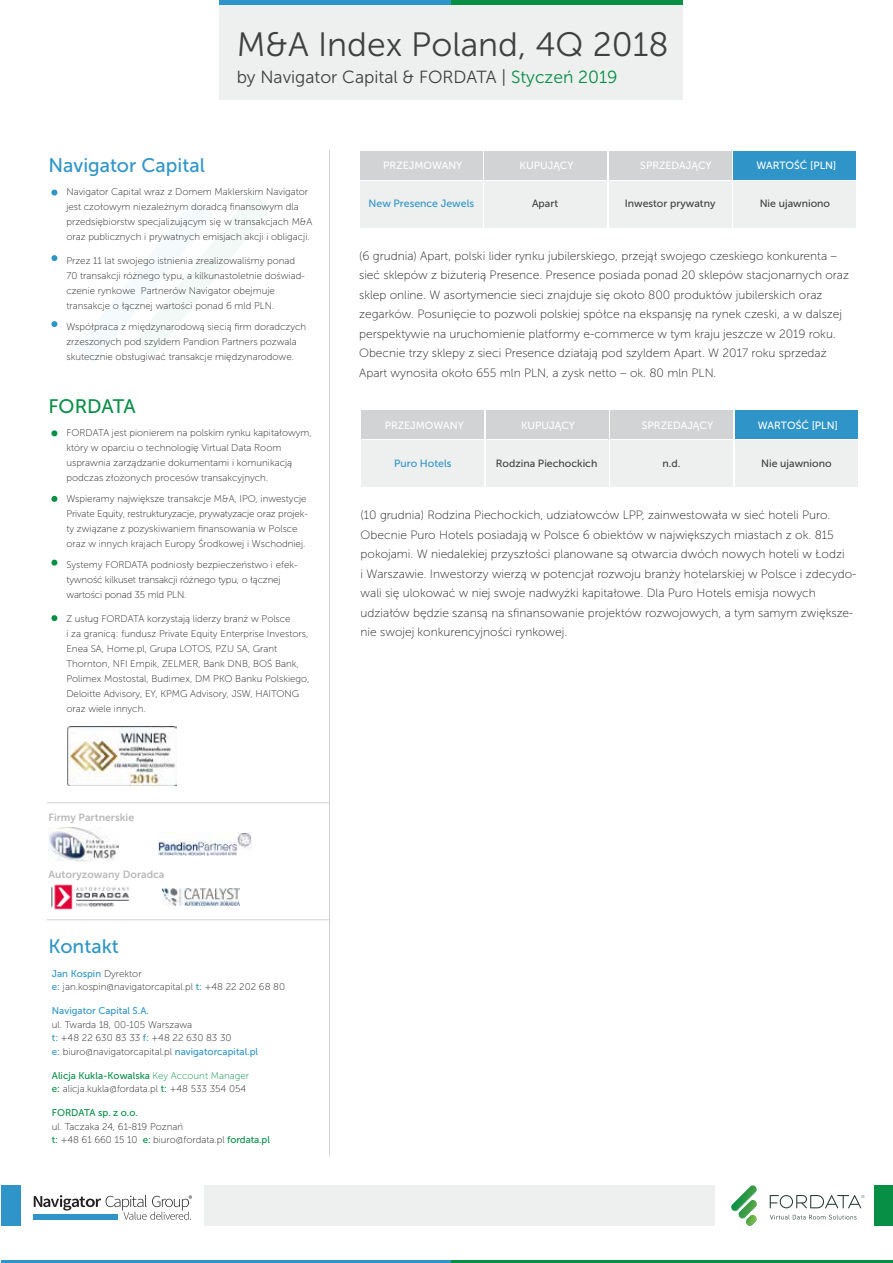
<style>
.page{position:relative;width:893px;height:1263px;background:#fff}
.page>*{position:absolute;margin:0;border:0;box-sizing:border-box;transform-origin:0 0}
.t1{font:33.75px "Museo Sans 300";color:#404041}
.t2{font:19.5px "Museo Sans 500";color:#2f95c8}
.t3{font:19.5px "Museo Sans 500";color:#078f46}
.t4{font:17.55px "Museo Sans 300";color:#404041}
.t5{font:12px/19.5px "Museo Sans 100";color:#231f20}
.t6{font:10.5px "Museo Sans 500";color:#fff}
.t7{font:10.5px "Museo Sans 500";color:#404041}
.t8{font:10.5px "Museo Sans 700";color:#bababa}
.t9{font:10.5px "Museo Sans 500";color:#2f95c8}
.t10{font:9.75px/15px "Museo Sans 100";color:#231f20}
.t11{font:9.75px "Museo Sans 500";color:#078f46}
.t12{font:9.75px "Museo Sans 500";color:#2f95c8}
.s1{color:#078f46}
.s2{font-family:"Museo Sans 100";color:#231f20}
.s3{font-family:"Museo Sans 500";color:#2f95c8}
.s4{font-family:"Museo Sans 100"}
.s5{font-family:"Museo Sans 500";color:#078f46}
</style>
<div class="page">
<hr style="left:329px;top:150px;width:1px;height:1006px;background:#d0d2d3">
<div style="left:219px;top:4px;width:463px;height:96px;background:#eeefef"></div>
<hr style="left:451px;top:0;width:231px;height:4px;background:#078f46">
<hr style="left:219px;top:0;width:232px;height:4px;background:#2f95c8">
<hr style="left:47px;top:919px;width:282px;height:1px;background:#d0d2d3">
<svg style="left:134px;top:193px;width:137px;height:163px"></svg>
<svg style="left:51px;top:190px;width:6px;height:6px"></svg>
<svg style="left:51px;top:255px;width:6px;height:6px"></svg>
<svg style="left:51px;top:321px;width:6px;height:6px"></svg>
<svg style="left:51px;top:430px;width:6px;height:6px"></svg>
<svg style="left:51px;top:496px;width:6px;height:6px"></svg>
<svg style="left:51px;top:560px;width:6px;height:6px"></svg>
<svg style="left:51px;top:615px;width:6px;height:6px"></svg>
<hr style="left:47px;top:802px;width:282px;height:1px;background:#d0d2d3">
<img style="left:68px;top:726px;width:108px;height:60px">
<div style="left:874px;top:1185px;width:19px;height:41px;background:#078f46"></div>
<svg style="left:770px;top:1214px;width:86px;height:5px"></svg>
<svg style="left:731px;top:1185px;width:26px;height:41px"></svg>
<svg style="left:770px;top:1195px;width:94px;height:13px"></svg>
<div style="left:1px;top:1185px;width:19px;height:41px;background:#2f95c8"></div>
<div style="left:204px;top:1185px;width:510px;height:41px;background:#eeefef"></div>
<svg style="left:34px;top:1195px;width:158px;height:25px"></svg>
<hr style="left:1px;top:1260px;width:450px;height:3px;background:#2f95c8">
<hr style="left:451px;top:1260px;width:442px;height:3px;background:#078f46">
<div style="left:360px;top:151px;width:123px;height:28px;background:#d1d3d4"></div>
<div style="left:485px;top:151px;width:122px;height:28px;background:#d1d3d4"></div>
<div style="left:609px;top:151px;width:123px;height:28px;background:#d1d3d4"></div>
<div style="left:733px;top:151px;width:123px;height:28px;background:#2f95c8"></div>
<div style="left:360px;top:181px;width:123px;height:46px;background:#eeefef"></div>
<div style="left:485px;top:181px;width:122px;height:46px;background:#eeefef"></div>
<div style="left:609px;top:181px;width:123px;height:46px;background:#eeefef"></div>
<div style="left:733px;top:181px;width:123px;height:46px;background:#eeefef"></div>
<div style="left:362px;top:411px;width:122px;height:28px;background:#d1d3d4"></div>
<div style="left:486px;top:411px;width:123px;height:28px;background:#d1d3d4"></div>
<div style="left:611px;top:411px;width:122px;height:28px;background:#d1d3d4"></div>
<div style="left:735px;top:411px;width:123px;height:28px;background:#2f95c8"></div>
<div style="left:362px;top:441px;width:122px;height:46px;background:#eeefef"></div>
<div style="left:486px;top:441px;width:123px;height:46px;background:#eeefef"></div>
<div style="left:611px;top:441px;width:122px;height:46px;background:#eeefef"></div>
<div style="left:735px;top:441px;width:123px;height:46px;background:#eeefef"></div>
<img style="left:159px;top:832px;width:92px;height:23px">
<img style="left:49px;top:826px;width:70px;height:36px">
<img style="left:162px;top:889px;width:78px;height:17px">
<img style="left:51px;top:884px;width:79px;height:26px">
<h1 class="t1" style="left:237px;top:26px;width:434px">M&amp;A Index Poland, 4Q 2018</h1>
<h3 class="t4" style="left:237px;top:67px;width:382px">by Navigator Capital &amp; FORDATA | <span class="s1">Styczeń 2019</span></h3>
<h2 class="t2" style="left:48px;top:154px;width:158px">Navigator Capital</h2>
<p class="t10" style="left:66px;top:184px;width:247px">Navigator Capital wraz z Domem Maklerskim Navigator jest czołowym niezależnym doradcą finansowym dla przedsiębiorstw specjalizującym się w transakcjach M&amp;A oraz publicznych i prywatnych emisjach akcji i obligacji.</p>
<p class="t10" style="left:66px;top:253px;width:240px">Przez 11 lat swojego istnienia zrealizowaliśmy ponad 70 transakcji różnego typu, a kilkunastoletnie doświad&shy;czenie rynkowe Partnerów Navigator obejmuje transakcje o łącznej wartości ponad 6 mld PLN.</p>
<p class="t10" style="left:66px;top:319px;width:241px">Współpraca z międzynarodową siecią firm doradczych zrzeszonych pod szyldem Pandion Partners pozwala skutecznie obsługiwać transakcje międzynarodowe.</p>
<h2 class="t3" style="left:48px;top:395px;width:89px">FORDATA</h2>
<p class="t10" style="left:66px;top:425px;width:247px">FORDATA jest pionierem na polskim rynku kapitałowym, który w oparciu o technologię Virtual Data Room usprawnia zarządzanie dokumentami i komunikacją podczas złożonych procesów transakcyjnych.</p>
<p class="t10" style="left:66px;top:491px;width:243px">Wspieramy największe transakcje M&amp;A, IPO, inwestycje Private Equity, restrukturyzacje, prywatyzacje oraz projek&shy;ty związane z pozyskiwaniem finansowania w Polsce oraz w innych krajach Europy Środkowej i Wschodniej.</p>
<p class="t10" style="left:66px;top:557px;width:233px">Systemy FORDATA podniosły bezpieczeństwo i efek&shy;tywność kilkuset transakcji różnego typu, o łącznej wartości ponad 35 mld PLN.</p>
<p class="t10" style="left:66px;top:611px;width:245px">Z usług FORDATA korzystają liderzy branż w Polsce<br>i za granicą: fundusz Private Equity Enterprise Investors, Enea SA, Home.pl, Grupa LOTOS, PZU SA, Grant Thornton, NFI Empik, ZELMER, Bank DNB, BOŚ Bank, Polimex Mostostal, Budimex, DM PKO Banku Polskiego, Deloitte Advisory, EY, KPMG Advisory, JSW, HAITONG oraz wiele innych.</p>
<p class="t8" style="left:48px;top:812px;width:87px">Firmy Partnerskie</p>
<p class="t8" style="left:48px;top:868px;width:117px">Autoryzowany Doradca</p>
<h2 class="t2" style="left:48px;top:935px;width:72px">Kontakt</h2>
<p class="t12" style="left:52px;top:968px;width:91px">Jan Kospin <span class="s2">Dyrektor</span></p>
<p class="t10" style="left:52px;top:979px;width:235px"><span class="s3">e:</span> jan.kospin@navigatorcapital.pl <span class="s3">t:</span> +48 22 202 68 80</p>
<p class="t12" style="left:52px;top:1005px;width:99px">Navigator Capital S.A.</p>
<p class="t10" style="left:52px;top:1018px;width:208px;line-height:13.5px">ul. Twarda 18, 00-105 Warszawa<br><span class="s3">t:</span> +48 22 630 83 33 <span class="s3">f:</span> +48 22 630 83 30<br><span class="s3">e:</span> biuro@navigatorcapital.pl <span class="s3">navigatorcapital.pl</span></p>
<p class="t11" style="left:52px;top:1070px;width:199px">Alicja Kukla-Kowalska <span class="s4">Key Account Manager</span></p>
<p class="t10" style="left:52px;top:1081px;width:196px"><span class="s5">e:</span> alicja.kukla@fordata.pl <span class="s5">t:</span> +48 533 354 054</p>
<p class="t11" style="left:52px;top:1107px;width:88px">FORDATA sp. z o.o.</p>
<p class="t10" style="left:52px;top:1120px;width:219px;line-height:13.5px">ul. Taczaka 24, 61-819 Poznań<br><span class="s5">t:</span> +48 61 660 15 10 <span class="s5">e:</span> biuro@fordata.pl <span class="s5">fordata.pl</span></p>
<p class="t6" style="left:383px;top:160px;width:81px">PRZEJMOWANY</p>
<p class="t6" style="left:519px;top:160px;width:56px">KUPUJĄCY</p>
<p class="t6" style="left:640px;top:160px;width:73px">SPRZEDAJĄCY</p>
<p class="t6" style="left:756px;top:160px;width:82px">WARTOŚĆ [PLN]</p>
<p class="t9" style="left:369px;top:198px;width:107px">New Presence Jewels</p>
<p class="t7" style="left:532px;top:198px;width:28px">Apart</p>
<p class="t7" style="left:625px;top:198px;width:92px">Inwestor prywatny</p>
<p class="t7" style="left:760px;top:198px;width:72px">Nie ujawniono</p>
<p class="t5" style="left:359px;top:246px;width:491px">(6 grudnia) Apart, polski lider rynku jubilerskiego, przejął swojego czeskiego konkurenta – sieć sklepów z biżuterią Presence. Presence posiada ponad 20 sklepów stacjonarnych oraz sklep online. W asortymencie sieci znajduje się około 800 produktów jubilerskich oraz zegarków. Posunięcie to pozwoli polskiej spółce na ekspansję na rynek czeski, a w dalszej perspektywie na uruchomienie platformy e-commerce w tym kraju jeszcze w 2019 roku.<br>Obecnie trzy sklepy z sieci Presence działają pod szyldem Apart. W 2017 roku sprzedaż Apart wynosiła około 655 mln PLN, a zysk netto – ok. 80 mln PLN.</p>
<p class="t6" style="left:385px;top:419px;width:81px">PRZEJMOWANY</p>
<p class="t6" style="left:521px;top:419px;width:56px">KUPUJĄCY</p>
<p class="t6" style="left:642px;top:419px;width:73px">SPRZEDAJĄCY</p>
<p class="t6" style="left:758px;top:419px;width:82px">WARTOŚĆ [PLN]</p>
<p class="t9" style="left:394px;top:457px;width:59px">Puro Hotels</p>
<p class="t7" style="left:496px;top:457px;width:103px">Rodzina Piechockich</p>
<p class="t7" style="left:663px;top:457px;width:19px">n.d.</p>
<p class="t7" style="left:761px;top:457px;width:72px">Nie ujawniono</p>
<p class="t5" style="left:361px;top:505px;width:497px">(10 grudnia) Rodzina Piechockich, udziałowców LPP, zainwestowała w sieć hoteli Puro.<br>Obecnie Puro Hotels posiadają w Polsce 6 obiektów w największych miastach z ok. 815 pokojami. W niedalekiej przyszłości planowane są otwarcia dwóch nowych hoteli w Łodzi<br>i Warszawie. Inwestorzy wierzą w potencjał rozwoju branży hotelarskiej w Polsce i zdecydo&shy;wali się ulokować w niej swoje nadwyżki kapitałowe. Dla Puro Hotels emisja nowych udziałów będzie szansą na sfinansowanie projektów rozwojowych, a tym samym zwiększe&shy;nie swojej konkurencyjności rynkowej.</p>
</div>
